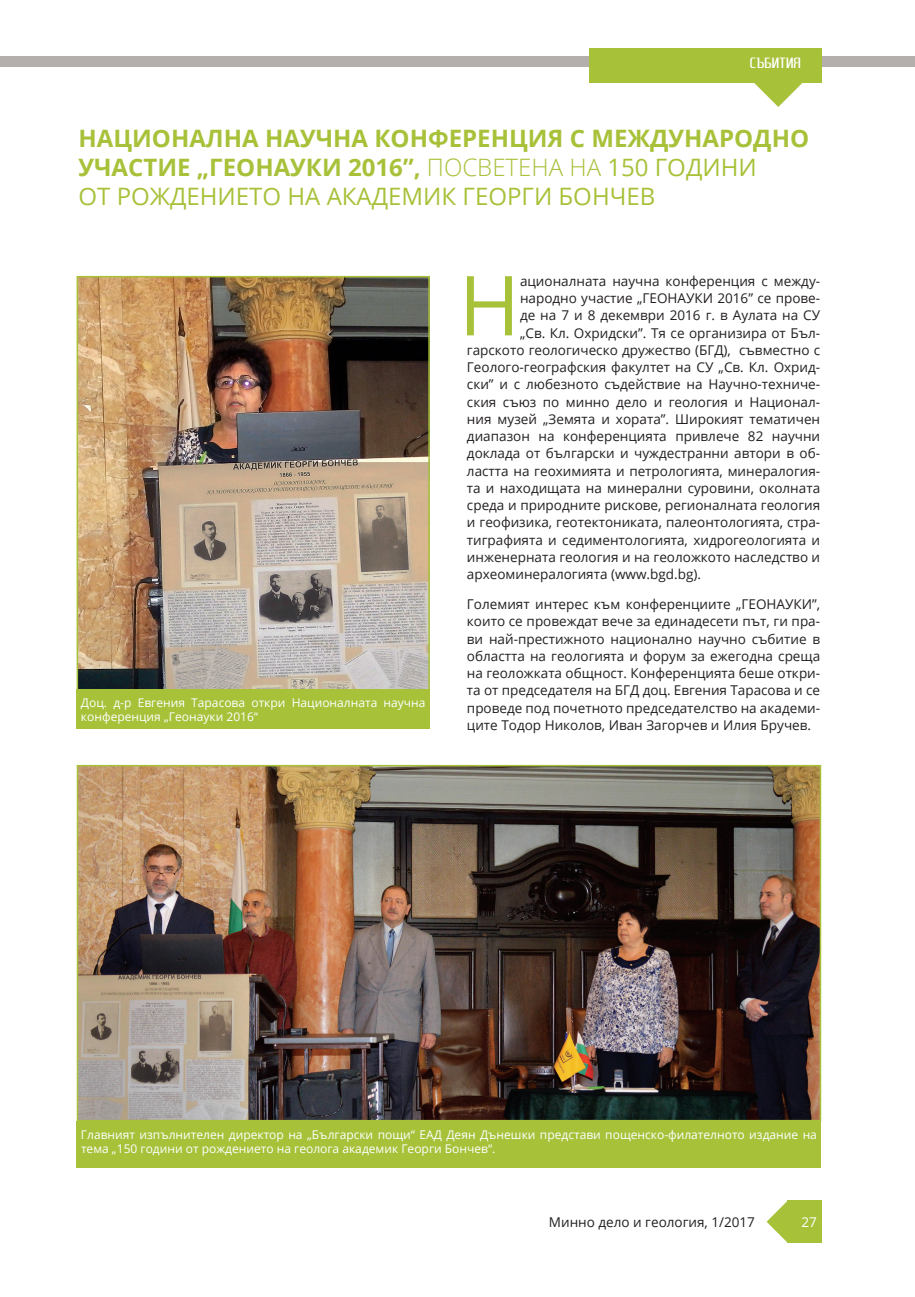
<style>
.page{position:relative;width:915px;height:1297px;background:#fff}
.page>*{position:absolute;margin:0;border:0;box-sizing:border-box;transform-origin:0 0}
.t1{font:82.8px "Open Sans";color:#a7c139}
.t2{font:700 24px/28.8px "Open Sans";color:#a7c139}
.t3{font:18px "Zrnic Cyr";color:#fff}
.t4{font:13.5px/17.2px "Open Sans";color:#231f20;text-align:justify}
.t5{font:13.5px "Open Sans";color:#fff}
.t6{font:12px/14.4px "Open Sans";color:#fff}
.s1{font-weight:300}
.s2{font-weight:400}
</style>
<div class="page">
<div style="left:787px;top:1200px;width:34px;height:43px;background:#a7c139"></div>
<svg style="left:766px;top:1201px;width:21px;height:41px"></svg>
<div style="left:0;top:56px;width:914px;height:11px;background:#b4afac"></div>
<div style="left:588px;top:49px;width:233px;height:34px;background:#a7c139"></div>
<svg style="left:754px;top:83px;width:48px;height:24px"></svg>
<img style="left:80px;top:279px;width:346px;height:410px">
<div style="left:77px;top:276px;width:352px;height:422px;border:2px solid #a7c139"></div>
<div style="left:77px;top:689px;width:352px;height:40px;background:#a7c139"></div>
<img style="left:80px;top:768px;width:737px;height:350px">
<div style="left:77px;top:765px;width:743px;height:356px;border:2px solid #a7c139"></div>
<div style="left:77px;top:1121px;width:743px;height:47px;background:#a7c139"></div>
<h3 class="t3" style="left:749px;top:54px;width:52px">СЪБИТИЯ</h3>
<h2 class="t2" style="left:78px;top:123px;width:732px">Национална научна кон ферен ция с международн о участие „Геонауки 2016”, <span class="s1">посветена на</span> <span class="s2">150 години<br>от рождението на академ ик Георги Бончев</span></h2>
<p class="t6" style="left:81px;top:695px;width:346px">Доц. д-р Евгения Тарасова откри Националната научна конференция „Геонауки 2016“</p>
<h1 class="t1" style="left:458px;top:249px;width:46px">Н</h1>
<p class="t4" style="left:520px;top:272px;width:301px">ационалната научна конференция с между-</p>
<p class="t4" style="left:520px;top:289px;width:301px">народно участие „Геонауки 2016” се прове-</p>
<p class="t4" style="left:520px;top:306px;width:301px">де на 7 и 8 декември 2016 г. в Аулата на СУ</p>
<p class="t4" style="left:520px;top:324px;width:301px">„Св. Кл. Охридски”. Тя се организира от Бъл-</p>
<p class="t4" style="left:467px;top:341px;width:354px">гарското геологическо дружество (БГД), съвместно с</p>
<p class="t4" style="left:467px;top:358px;width:354px">Геолого-географския факултет на СУ „Св. Кл. Охрид-</p>
<p class="t4" style="left:467px;top:375px;width:354px">ски” и с любезното съдействие на Н аучно-техниче-</p>
<p class="t4" style="left:467px;top:393px;width:354px">ския съюз по минно дело и геология и Национал-</p>
<p class="t4" style="left:467px;top:410px;width:354px">ния музей „Земята и хората”. Широкият тематичен</p>
<p class="t4" style="left:467px;top:427px;width:354px">диапазон на конференцията привлече 82 научни</p>
<p class="t4" style="left:467px;top:444px;width:354px">доклада от български и чуждестранни автори в об-</p>
<p class="t4" style="left:467px;top:462px;width:354px">ластта на геохимията и петрологията, минералогия-</p>
<p class="t4" style="left:467px;top:479px;width:354px">та и находищата на минерални суровини, околната</p>
<p class="t4" style="left:467px;top:496px;width:354px">среда и природните рискове, регионалната геология</p>
<p class="t4" style="left:467px;top:514px;width:354px">и геофизика, геотектониката, палеонтологията, стра-</p>
<p class="t4" style="left:467px;top:531px;width:354px">тиграфията и седиментологията, хидрогеологията и</p>
<p class="t4" style="left:467px;top:548px;width:354px">инженерната геология и на геоложкото наследство и</p>
<p class="t4" style="left:467px;top:565px;width:235px">археоминералогията (www.bgd.bg).</p>
<p class="t4" style="left:467px;top:595px;width:284px">Големият интерес към конференциите „ГЕОНАУКИ</p>
<p class="t4" style="left:467px;top:595px;width:354px;text-indent:345px">”, които се провеждат вече за единадесети път, ги пра&shy;ви най-престижното национално научно събитие в областта на геологията и форум за ежегодна среща на геоложката общност. Конференцията беше откри&shy;та от председателя на БГД доц. Е вгения Тарасова и се проведе под почетното председателство на академи&shy;ците Тодор Н иколов, И ван Загорчев и Илия Бручев.</p>
<p class="t6" style="left:81px;top:1127px;width:737px;text-indent:365px">Деян Дънешки представи пощенско-филателното издание на тема „150 години от рождението на геолога академик Георги Бончев“.</p>
<p class="t6" style="left:81px;top:1127px;width:347px">Главният изпълнителен директор на „Български пощи“ ЕАД</p>
<p class="t4" style="left:548px;top:1213px;width:207px">Минно дело и геология, 1/2017</p>
<p class="t5" style="left:801px;top:1212px;width:17px">27</p>
</div>
